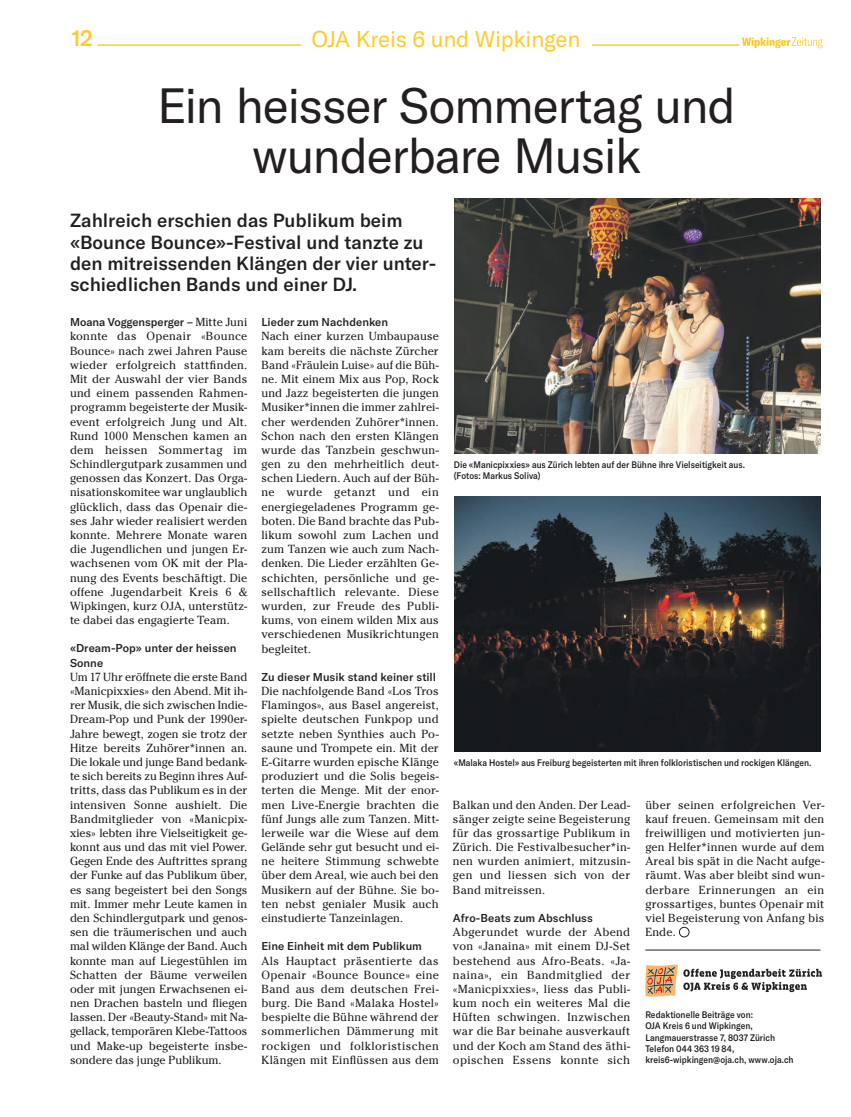
<style>
.page{position:relative;width:851px;height:1117px;background:#fff}
.page>*{position:absolute;margin:0;border:0;box-sizing:border-box;transform-origin:0 0}
.Titel_Mittelachse{font:48.75px/50px "GT America";letter-spacing:-.03em;color:#231f20;text-align:center}
.t1{font:22.5px "GT America";letter-spacing:-.01em;color:#fecb2f}
.t2{font:500 22.5px "GT America";color:#fecb2f}
.Lead_linksbündig{font:500 18.75px/21.2px "GT America";color:#231f20}
.Lauftext{font:11.75px/14.1px "Cheltenham Std";letter-spacing:.015em;color:#231f20;text-align:justify}
.Zwischentitel{font:500 11.25px/14.1px "GT America";letter-spacing:.005em;color:#231f20}
.Lauftext-2{font:500 11.25px "GT America";color:#231f20}
.Bildlegende{font:500 9.38px/11.2px "GT America";color:#231f20;scale:.9 1}
.Lauftext-3{font:500 9.38px "GT America";color:#221e1f;scale:.9 1}
.s1{font-family:"Cheltenham Std";font-weight:400;font-size:11.75px}
</style>
<div class="page">
<hr style="left:98px;top:44px;width:641px;height:2px;background:#fecb2f">
<svg style="left:742px;top:37px;width:80px;height:11px"></svg>
<img style="left:454px;top:198px;width:366px;height:256px">
<img style="left:454px;top:496px;width:366px;height:255px">
<div style="left:678px;top:926px;width:11px;height:11px;border:1px solid #231f20;border-radius:50%"></div>
<hr style="left:645px;top:949px;width:175px;height:1px;background:#221e1f">
<svg style="left:645px;top:964px;width:32px;height:32px"></svg>
<svg style="left:683px;top:968px;width:139px;height:23px"></svg>
<div style="left:301px;top:27px;width:290px;height:20px;background:#fff"></div>
<h2 class="t2" style="left:71px;top:24px;width:23px">12</h2>
<p class="t1" style="left:311px;top:25px;width:270px">OJA Kreis 6 und Wipkingen</p>
<p class="Titel_Mittelachse" style="left:157px;top:81px;width:580px">Ein heisser Sommertag und wunderbare Musik</p>
<p class="Lead_linksbündig" style="left:70px;top:210px;width:367px">Zahlreich erschien das Publikum beim «Bounce Bounce»-Festival und tanzte zu den mitreissenden Klängen der vier unter&shy;schiedlichen Bands und einer DJ.</p>
<p class="Lauftext-2" style="left:70px;top:315px;width:179px">Moana Voggensperger – <span class="s1">Mitte Juni</span></p>
<p class="Lauftext" style="left:70px;top:329px;width:179px">konnte das Openair «Bounce Bounce» nach zwei Jahren Pause wieder erfolgreich stattfinden.<br>Mit der Auswahl der vier Bands und einem passenden Rahmen&shy;programm begeisterte der Musik&shy;event erfolgreich Jung und Alt.<br>Rund 1000 Menschen kamen an dem heissen Sommertag im Schindlergutpark zusammen und genossen das Konzert. Das Orga&shy;nisationskomitee war unglaublich glücklich, dass das Openair die&shy;ses Jahr wieder realisiert werden konnte. Mehrere Monate waren die Jugendlichen und jungen Er&shy;wachsenen vom OK mit der Pla&shy;nung des Events beschäftigt. Die offene Jugendarbeit Kreis 6 &amp; Wipkingen, kurz OJA, unterstütz&shy;te dabei das engagierte Team.</p>
<p class="Zwischentitel" style="left:70px;top:641px;width:168px">«Dream-Pop» unter der heissen<br>Sonne</p>
<p class="Lauftext" style="left:70px;top:669px;width:179px">Um 17 Uhr eröffnete die erste Band «Manicpixxies» den Abend. Mit ih&shy;rer Musik, die sich zwischen Indie-Dream-Pop und Punk der 1990er-Jahre bewegt, zogen sie trotz der Hitze bereits Zuhörer*innen an.<br>Die lokale und junge Band bedank&shy;te sich bereits zu Beginn ihres Auf&shy;tritts, dass das Publikum es in der intensiven Sonne aushielt. Die Bandmitglieder von «Manicpix&shy;xies» lebten ihre Vielseitigkeit ge&shy;konnt aus und das mit viel Power.<br>Gegen Ende des Auftrittes sprang der Funke auf das Publikum über, es sang begeistert bei den Songs mit. Immer mehr Leute kamen in den Schindlergutpark und genos&shy;sen die träumerischen und auch mal wilden Klänge der Band. Auch konnte man auf Liegestühlen im Schatten der Bäume verweilen oder mit jungen Erwachsenen ei&shy;nen Drachen basteln und fliegen lassen. Der «Beauty-Stand» mit Na&shy;gellack, temporären Klebe-Tattoos und Make-up begeisterte insbe&shy;sondere das junge Publikum.</p>
<p class="Zwischentitel" style="left:261px;top:315px;width:128px">Lieder zum Nachdenken</p>
<p class="Lauftext" style="left:261px;top:329px;width:179px">Nach einer kurzen Umbaupause kam bereits die nächste Zürcher Band «Fräulein Luise» auf die Büh&shy;ne. Mit einem Mix aus Pop, Rock und Jazz begeisterten die jungen Musiker*innen die immer zahlrei&shy;cher werdenden Zuhörer*innen.<br>Schon nach den ersten Klängen wurde das Tanzbein geschwun&shy;gen zu den mehrheitlich deut&shy;schen Liedern. Auch auf der Büh&shy;ne wurde getanzt und ein energiegeladenes Programm ge&shy;boten. Die Band brachte das Pub&shy;likum sowohl zum Lachen und zum Tanzen wie auch zum Nach&shy;denken. Die Lieder erzählten Ge&shy;schichten, persönliche und ge&shy;sellschaftlich relevante. Diese wurden, zur Freude des Publi&shy;kums, von einem wilden Mix aus verschiedenen Musikrichtungen begleitet.</p>
<p class="Zwischentitel" style="left:261px;top:669px;width:176px">Zu dieser Musik stand keiner still</p>
<p class="Lauftext" style="left:261px;top:683px;width:179px">Die nachfolgende Band «Los Tros Flamingos», aus Basel angereist, spielte deutschen Funkpop und setzte neben Synthies auch Po&shy;saune und Trompete ein. Mit der E-Gitarre wurden epische Klänge produziert und die Solis begeis&shy;terten die Menge. Mit der enor&shy;men Live-Energie brachten die fünf Jungs alle zum Tanzen. Mitt&shy;lerweile war die Wiese auf dem Gelände sehr gut besucht und ei&shy;ne heitere Stimmung schwebte über dem Areal, wie auch bei den Musikern auf der Bühne. Sie bo&shy;ten nebst genialer Musik auch einstudierte Tanzeinlagen.</p>
<p class="Zwischentitel" style="left:261px;top:939px;width:162px">Eine Einheit mit dem Publikum</p>
<p class="Lauftext" style="left:261px;top:953px;width:179px">Als Hauptact präsentierte das Openair «Bounce Bounce» eine Band aus dem deutschen Frei&shy;burg. Die Band «Malaka Hostel» bespielte die Bühne während der sommerlichen Dämmerung mit rockigen und folkloristischen Klängen mit Einflüssen aus dem</p>
<p class="Bildlegende" style="left:454px;top:459px;width:325px">Die «Manicpixxies» aus Zürich lebten auf der Bühne ihre Vielseitigkeit aus. (Fotos: Markus Soliva)</p>
<p class="Bildlegende" style="left:454px;top:756px;width:399px">«Malaka Hostel» aus Freiburg begeisterten mit ihren folkloristischen und rockigen Klängen.</p>
<p class="Lauftext" style="left:453px;top:797px;width:179px">Balkan und den Anden. Der Lead&shy;sänger zeigte seine Begeisterung für das grossartige Publikum in Zürich. Die Festivalbesucher*in&shy;nen wurden animiert, mitzusin&shy;gen und liessen sich von der Band mitreissen.</p>
<p class="Zwischentitel" style="left:453px;top:910px;width:141px">Afro-Beats zum Abschluss</p>
<p class="Lauftext" style="left:453px;top:924px;width:179px">Abgerundet wurde der Abend von «Janaina» mit einem DJ-Set bestehend aus Afro-Beats. «Ja&shy;naina», ein Bandmitglied der «Manicpixxies», liess das Publi&shy;kum noch ein weiteres Mal die Hüften schwingen. Inzwischen war die Bar beinahe ausverkauft und der Koch am Stand des äthi&shy;opischen Essens konnte sich</p>
<p class="Lauftext" style="left:645px;top:797px;width:180px">über seinen erfolgreichen Ver&shy;kauf freuen. Gemeinsam mit den freiwilligen und motivierten jun&shy;gen Helfer*innen wurde auf dem Areal bis spät in die Nacht aufge&shy;räumt. Was aber bleibt sind wun&shy;derbare Erinnerungen an ein grossartiges, buntes Openair mit viel Begeisterung von Anfang bis Ende.</p>
<p class="Lauftext-3" style="left:645px;top:1008px;width:121px">Redaktionelle Beiträge von:</p>
<p class="Lauftext-3" style="left:645px;top:1019px;width:121px">OJA Kreis 6 und Wipkingen,</p>
<p class="Lauftext-3" style="left:645px;top:1031px;width:146px">Langmauerstrasse 7, 8037 Zürich</p>
<p class="Lauftext-3" style="left:645px;top:1042px;width:100px">Telefon 044 363 19 84,</p>
<p class="Lauftext-3" style="left:645px;top:1053px;width:166px">kreis6-wipkingen@oja.ch, www.oja.ch</p>
</div>
